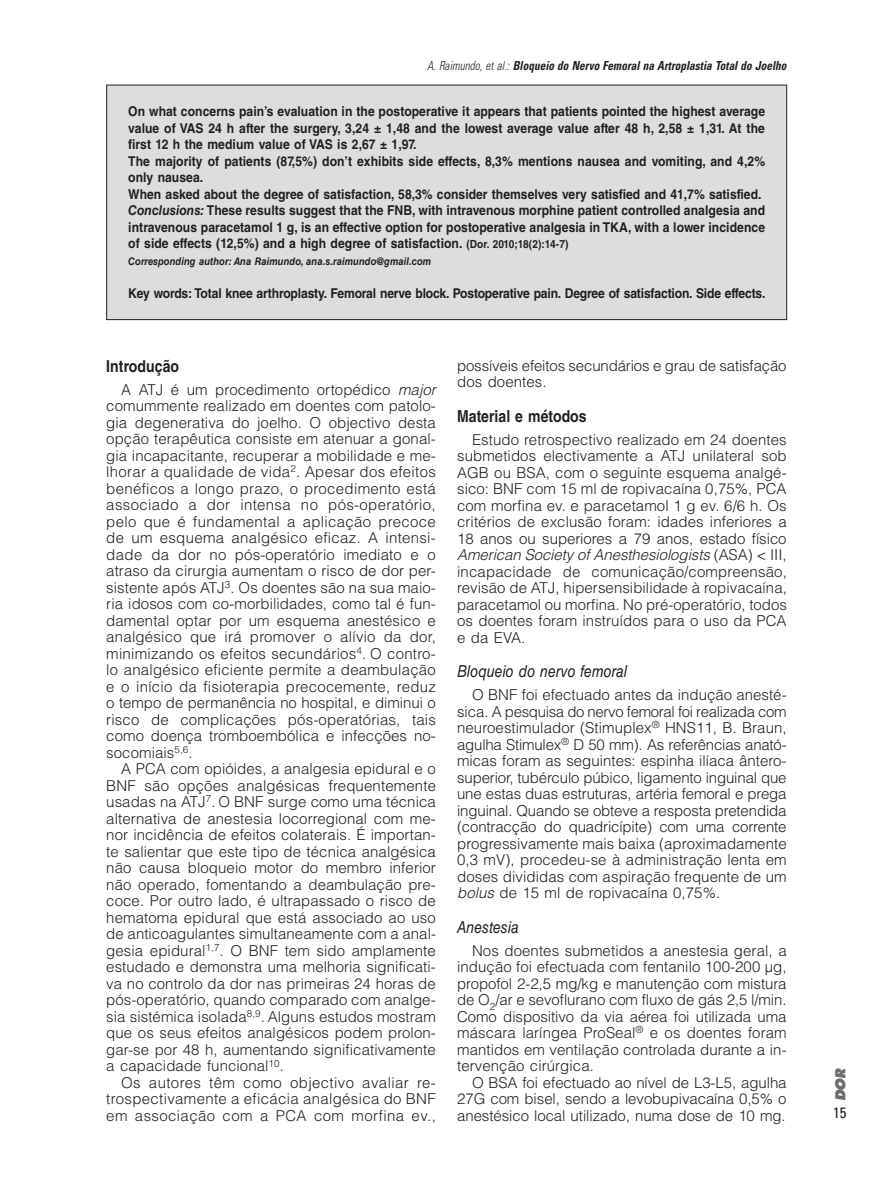
<style>
.page{position:relative;width:893px;height:1191px;background:#fff}
.page>*{position:absolute;margin:0;border:0;box-sizing:border-box;transform-origin:0 0}
.t1{font:italic 16.5px "Helvetica LT Std";letter-spacing:.005em;color:#231f20;scale:.85 1}
.t2{font:700 16.5px "Helvetica LT Std";letter-spacing:.005em;color:#231f20;scale:.85 1}
.t3{font:300 15px/16.5px "Helvetica LT Std";letter-spacing:.005em;color:#231f20;text-align:justify}
.t4{font:condensed 15px "Univers LT Std";color:#231f20}
.t5{font:700 13.5px/16.5px "Helvetica LT Std";letter-spacing:.005em;color:#231f20;scale:.9 1}
.t6{font:700 13.5px "Helvetica LT Std";letter-spacing:-.015em;color:#231f20;scale:.9 1}
.t7{font:italic 800 13.5px "Futura Std";color:#6c6d70}
.t8{font:italic 700 condensed 12.45px "Univers LT Std";letter-spacing:.005em;color:#231f20;scale:.9 1}
.t9{font:italic 700 10.5px "Helvetica LT Std";letter-spacing:.005em;color:#231f20;scale:.9 1}
.s1{font-weight:300}
.s2{font-style:italic}
.s3{font-size:11.25px}
</style>
<div class="page">
<div style="left:107px;top:85px;width:680px;height:235px;background:#dcdddf"></div>
<div style="left:106px;top:85px;width:681px;height:235px;border:1px solid #231f20"></div>
<p class="t8" style="left:427px;top:58px;width:401px"><span class="s1">A. Raimundo, et al.:</span> Bloqueio do Nervo Femoral na Artroplastia Total do Joelho</p>
<p class="t5" style="left:128px;top:103px;width:709px">On what concerns pain’s evaluation in the postoperative it appears that patients pointed the highest average value of VAS 24 h after the surgery, 3,24 ± 1,48 and the lowest average value after 48 h, 2,58 ± 1,31. At the first 12 h the medium value of VAS is 2,67 ± 1,97.<br>The majority of patients (87,5%) don’t exhibits side effects, 8,3% mentions nausea and vomiting, and 4,2% only nausea.<br>When asked about the degree of satisfaction, 58,3% consider themselves very satisfied and 41,7% satisfied.<br><span class="s2">Conclusions:</span> These results suggest that the FNB, with intravenous morphine patient controlled analgesia and intravenous paracetamol 1 g, is an effective option for postoperative analgesia in TKA, with a lower incidence of side effects (12,5%) and a high degree of satisfaction. <span class="s3">(Dor. 2010;18(2):14-7)</span></p>
<p class="t9" style="left:128px;top:255px;width:338px">Corresponding author: Ana Raimundo, ana.s.raimundo@gmail.com</p>
<p class="t6" style="left:128px;top:285px;width:709px">Key words: Total knee arthroplasty. Femoral nerve block. Postoperative pain. Degree of satisfaction. Side effects.</p>
<p class="t2" style="left:106px;top:356px;width:87px">Introdução</p>
<p class="t3" style="left:106px;top:381px;width:331px;text-indent:15px">A ATJ é um procedimento ortopédico <span class="s2">major </span>comummente realizado em doentes com patolo&shy;gia degenerativa do joelho. O objectivo desta opção terapêutica consiste em atenuar a gonal&shy;gia incapacitante, recuperar a mobilidade e me&shy;lhorar a qualidade de vida<sup>2</sup>. Apesar dos efeitos benéficos a longo prazo, o procedimento está associado a dor intensa no pós-operatório, pelo que é fundamental a aplicação precoce de um esquema analgésico eficaz. A intensi&shy;dade da dor no pós-operatório imediato e o atraso da cirurgia aumentam o risco de dor per&shy;sistente após ATJ<sup>3</sup>. Os doentes são na sua maio&shy;ria idosos com co-morbilidades, como tal é fun&shy;damental optar por um esquema anestésico e analgésico que irá promover o alívio da dor, minimizando os efeitos secundários<sup>4</sup>. O contro&shy;lo analgésico eficiente permite a deambulação e o início da fisioterapia precocemente, reduz o tempo de permanência no hospital, e diminui o risco de complicações pós-operatórias, tais como doença tromboembólica e infecções no&shy;socomiais<sup>5,6</sup>.</p>
<p class="t3" style="left:106px;top:760px;width:331px;text-indent:15px">A PCA com opióides, a analgesia epidural e o BNF são opções analgésicas frequentemente usadas na ATJ<sup>7</sup>. O BNF surge como uma técnica alternativa de anestesia locorregional com me&shy;nor incidência de efeitos colaterais. É importan&shy;te salientar que este tipo de técnica analgésica não causa bloqueio motor do membro inferior não operado, fomentando a deambulação pre&shy;coce. Por outro lado, é ultrapassado o risco de hematoma epidural que está associado ao uso de anticoagulantes simultaneamente com a anal&shy;gesia epidural<sup>1,7</sup>. O BNF tem sido amplamente estudado e demonstra uma melhoria significati&shy;va no controlo da dor nas primeiras 24 horas de pós-operatório, quando comparado com analge&shy;sia sistémica isolada<sup>8,9</sup>. Alguns estudos mostram que os seus efeitos analgésicos podem prolon&shy;gar-se por 48 h, aumentando significativamente a capacidade funcional<sup>10</sup>.</p>
<p class="t3" style="left:106px;top:1074px;width:331px;text-indent:15px">Os autores têm como objectivo avaliar re&shy;trospectivamente a eficácia analgésica do BNF em associação com a PCA com morfina ev.,</p>
<p class="t3" style="left:457px;top:357px;width:331px">possíveis efeitos secundários e grau de satisfação dos doentes.</p>
<p class="t2" style="left:457px;top:406px;width:154px">Material e métodos</p>
<p class="t3" style="left:457px;top:431px;width:331px;text-indent:15px">Estudo retrospectivo realizado em 24 doentes submetidos electivamente a ATJ unilateral sob AGB ou BSA, com o seguinte esquema analgé&shy;sico: BNF com 15 ml de ropivacaína 0,75%, PCA com morfina ev. e paracetamol 1 g ev. 6/6 h. Os critérios de exclusão foram: idades inferiores a 18 anos ou superiores a 79 anos, estado físico <span class="s2">American Society of Anesthesiologists</span> (ASA) &lt; III, incapacidade de comunicação/compreensão, revisão de ATJ, hipersensibilidade à ropivacaína, paracetamol ou morfina. No pré-operatório, todos os doentes foram instruídos para o uso da PCA e da EVA.</p>
<p class="t1" style="left:457px;top:662px;width:202px">Bloqueio do nervo femoral</p>
<p class="t3" style="left:457px;top:686px;width:331px;text-indent:15px">O BNF foi efectuado antes da indução anesté&shy;sica. A pesquisa do nervo femoral foi realizada com neuroestimulador (Stimuplex<sup>®</sup> HNS11, B. Braun, agulha Stimulex<sup>®</sup> D 50 mm). As referências anató&shy;micas foram as seguintes: espinha ilíaca ântero&shy;superior, tubérculo púbico, ligamento inguinal que une estas duas estruturas, artéria femoral e prega inguinal. Quando se obteve a resposta pretendida (contracção do quadricípite) com uma corrente progressivamente mais baixa (aproximadamente 0,3 mV), procedeu-se à administração lenta em doses divididas com aspiração frequente de um <span class="s2">bolus</span> de 15 ml de ropivacaína 0,75%.</p>
<p class="t1" style="left:457px;top:917px;width:74px">Anestesia</p>
<p class="t3" style="left:457px;top:942px;width:331px;text-indent:15px">Nos doentes submetidos a anestesia geral, a indução foi efectuada com fentanilo 100-200 μg, propofol 2-2,5 mg/kg e manutenção com mistura de O<sub>2</sub>/ar e sevoflurano com fluxo de gás 2,5 l/min.<br>Como dispositivo da via aérea foi utilizada uma máscara laríngea ProSeal<sup>®</sup> e os doentes foram mantidos em ventilação controlada durante a in&shy;tervenção cirúrgica.</p>
<p class="t3" style="left:457px;top:1074px;width:331px;text-indent:15px">O BSA foi efectuado ao nível de L3-L5, agulha 27G com bisel, sendo a levobupivacaína 0,5% o anestésico local utilizado, numa dose de 10 mg.</p>
<p class="t7" style="left:832px;top:1101px;width:35px;rotate:-90deg">DOR</p>
<p class="t4" style="left:833px;top:1103px;width:15px">15</p>
</div>
